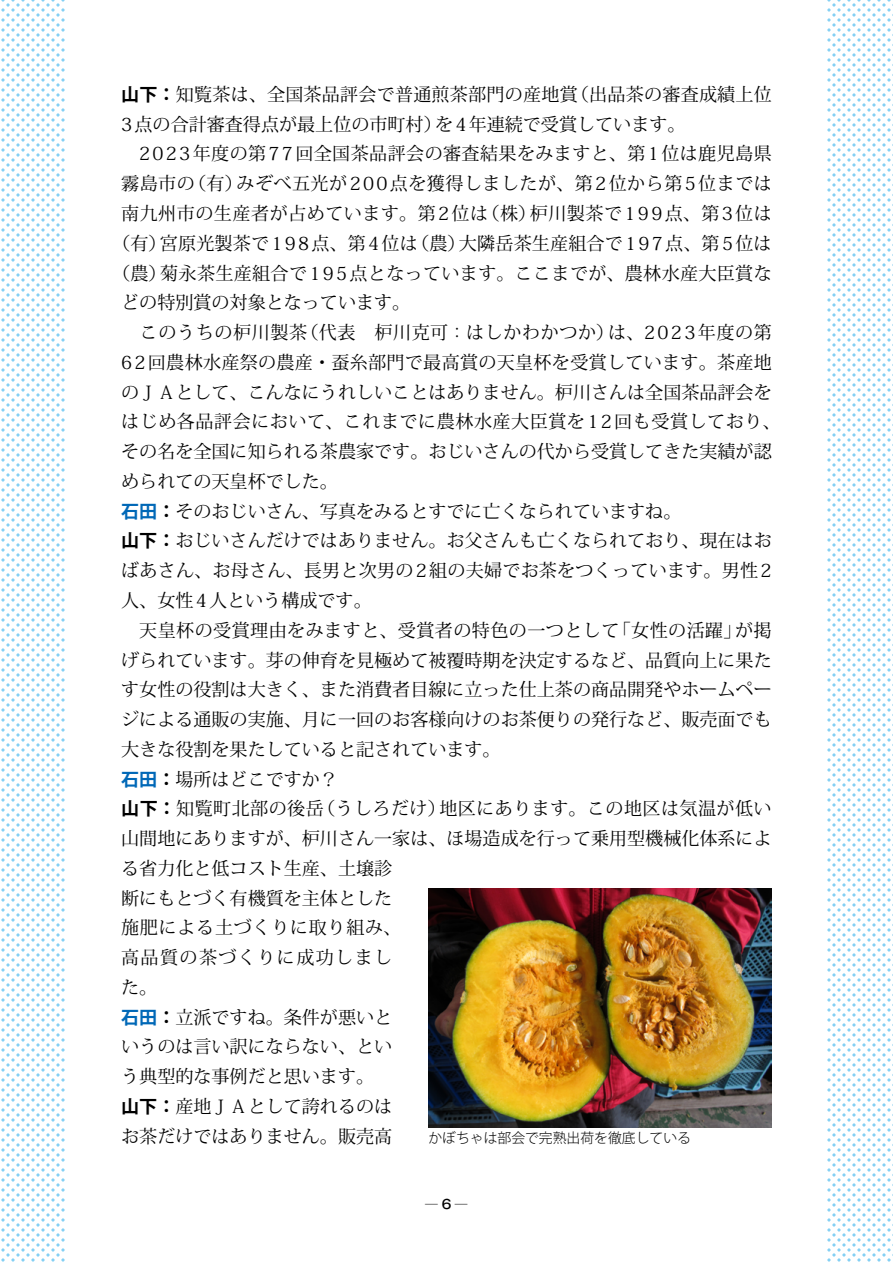
<style>
.page{position:relative;width:893px;height:1263px;background:#fff}
.page>*{position:absolute;margin:0;border:0;box-sizing:border-box;transform-origin:0 0}
.t1{font:18px/29.7px "Koz Min Pro";color:#000}
.t2{font:18px "Koz Min Pro";letter-spacing:.025em;color:#000}
.t3{font:18px "Koz Min Pro";letter-spacing:.02em;color:#000}
.t4{font:18px "Koz Min Pro";letter-spacing:.03em;color:#000}
.t5{font:18px "Koz Min Pro";letter-spacing:.04em;color:#000}
.t6{font:18px "Koz Min Pro";letter-spacing:.075em;color:#000}
.t7{font:300 13.8px "Koz Go Pro";color:#000}
.t8{font:500 12.75px "Gothic MB101 Pro";color:#000}
.s1{font-family:"Koz Go Pro";font-weight:700}
.s2{font-family:"Koz Go Pro";font-weight:700;color:#0068b7}
</style>
<div class="page">
<svg style="left:1px;top:0;width:64px;height:1262px"></svg>
<svg style="left:827px;top:0;width:66px;height:1262px"></svg>
<img style="left:428px;top:889px;width:344px;height:238px">
<p class="t1" style="left:121px;top:79px;width:652px"><span class="s1">山下：</span>知覧茶は、全国茶品評会で普通煎茶部門の産地賞（出品茶の審査成績上位<br>3点の合計審査得点が最上位の市町村）を4年連続で受賞しています。</p>
<p class="t3" style="left:139px;top:141px;width:634px">2023年度の第77回全国茶品評会の審査結果をみますと、第1位は鹿児島県</p>
<p class="t2" style="left:121px;top:171px;width:652px">霧島市の（有）みぞべ五光が200点を獲得しましたが、第2位から第5位までは</p>
<p class="t2" style="left:121px;top:201px;width:652px">南九州市の生産者が占めています。第2位は（株）枦川製茶で199点、第3位は</p>
<p class="t1" style="left:112px;top:228px;width:661px">（有）宮原光製茶で198点、第4位は（農）大隣岳茶生産組合で197点、第5位は</p>
<p class="t3" style="left:112px;top:260px;width:661px">（農）菊永茶生産組合で195点となっています。ここまでが、農林水産大臣賞な</p>
<p class="t1" style="left:121px;top:287px;width:291px">どの特別賞の対象となっています。</p>
<p class="t4" style="left:121px;top:320px;width:652px">　このうちの枦川製茶（代表　枦川克可 : はしかわかつか）は、2023年度の第</p>
<p class="t1" style="left:121px;top:347px;width:652px">62回農林水産祭の農産・蚕糸部門で最高賞の天皇杯を受賞しています。茶産地</p>
<p class="t1" style="left:121px;top:376px;width:652px">のＪＡとして、こんなにうれしいことはありません。枦川さんは全国茶品評会を</p>
<p class="t4" style="left:121px;top:409px;width:661px">はじめ各品評会において、これまでに農林水産大臣賞を12回も受賞しており、</p>
<p class="t1" style="left:121px;top:436px;width:652px">その名を全国に知られる茶農家です。おじいさんの代から受賞してきた実績が認</p>
<p class="t1" style="left:121px;top:466px;width:218px">められての天皇杯でした。</p>
<p class="t1" style="left:121px;top:496px;width:562px"><span class="s2">石田</span><span class="s1">：</span>そのおじいさん、写真をみるとすでに亡くなられていますね。</p>
<p class="t1" style="left:121px;top:525px;width:652px"><span class="s1">山下：</span>おじいさんだけではありません。お父さんも亡くなられており、現在はお</p>
<p class="t1" style="left:121px;top:555px;width:652px">ばあさん、お母さん、長男と次男の2組の夫婦でお茶をつくっています。男性2</p>
<p class="t1" style="left:121px;top:585px;width:252px">人、女性4人という構成です。</p>
<p class="t2" style="left:139px;top:617px;width:634px">天皇杯の受賞理由をみますと、受賞者の特色の一つとして「女性の活躍」が掲</p>
<p class="t1" style="left:121px;top:644px;width:652px">げられています。芽の伸育を見極めて被覆時期を決定するなど、品質向上に果た</p>
<p class="t1" style="left:121px;top:674px;width:652px">す女性の役割は大きく、また消費者目線に立った仕上茶の商品開発やホームペー</p>
<p class="t1" style="left:121px;top:704px;width:652px">ジによる通販の実施、月に一回のお客様向けのお茶便りの発行など、販売面でも</p>
<p class="t1" style="left:121px;top:734px;width:381px">大きな役割を果たしていると記されています。</p>
<p class="t1" style="left:121px;top:763px;width:218px"><span class="s2">石田</span><span class="s1">：</span>場所はどこですか？</p>
<p class="t2" style="left:121px;top:796px;width:652px"><span class="s1">山下：</span>知覧町北部の後岳（うしろだけ）地区にあります。この地区は気温が低い</p>
<p class="t1" style="left:121px;top:823px;width:652px">山間地にありますが、枦川さん一家は、ほ場造成を行って乗用型機械化体系によ</p>
<p class="t1" style="left:121px;top:853px;width:273px">る省力化と低コスト生産、土壌診</p>
<p class="t1" style="left:121px;top:882px;width:273px">断にもとづく有機質を主体とした</p>
<p class="t5" style="left:121px;top:915px;width:282px">施肥による土づくりに取り組み、</p>
<p class="t6" style="left:121px;top:945px;width:273px">高品質の茶づくりに成功しまし</p>
<p class="t1" style="left:121px;top:972px;width:38px">た。</p>
<p class="t1" style="left:121px;top:1002px;width:273px"><span class="s2">石田</span><span class="s1">：</span>立派ですね。条件が悪いと</p>
<p class="t1" style="left:121px;top:1031px;width:273px">いうのは言い訳にならない、とい</p>
<p class="t1" style="left:121px;top:1061px;width:254px">う典型的な事例だと思います。</p>
<p class="t1" style="left:121px;top:1091px;width:273px"><span class="s1">山下：</span>産地ＪＡとして誇れるのは</p>
<p class="t1" style="left:121px;top:1121px;width:273px">お茶だけではありません。販売高</p>
<p class="t7" style="left:428px;top:1129px;width:264px">かぼちゃは部会で完熟出荷を徹底している</p>
<p class="t8" style="left:425px;top:1194px;width:44px">─6─</p>
</div>
